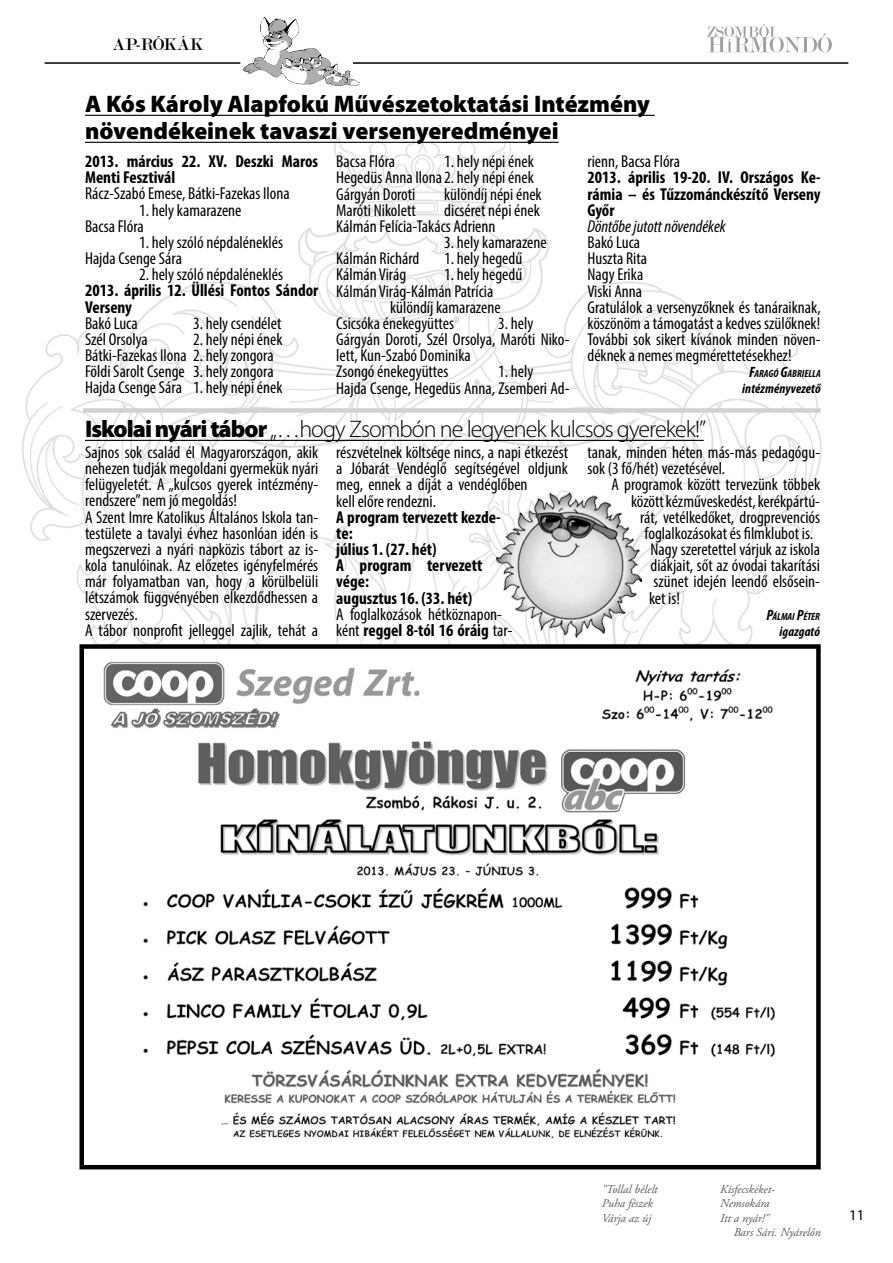
<style>
.page{position:relative;width:893px;height:1263px;background:#fff}
.page>*{position:absolute;margin:0;border:0;box-sizing:border-box;transform-origin:0 0}
.t1{font:900 24px/27px "Myriad Pro";color:#000}
.t2{font:300 24px "Myriad Pro";letter-spacing:-.04em;color:#000}
.t3{font:18px "Modern";letter-spacing:.015em;color:#000}
.t4{font:condensed 17.25px/16.2px "Myriad Pro";color:#000}
.t5{font:700 condensed 17.25px/16.2px "Myriad Pro";color:#000}
.t6{font:italic condensed 17.25px "Myriad Pro";color:#000}
.t7{font:15px "Myriad Pro";color:#000}
.t8{font:italic 700 condensed 13.5px "Myriad Pro";letter-spacing:.01em;color:#000}
.t9{font:italic 12px/14.4px "Adobe Garamond Pro";color:#58585a}
.t10{font:italic 700 condensed 10.5px "Myriad Pro";color:#000}
.s1{font-size:15px}
.s2{font-weight:900}
.s3{font-weight:700}
</style>
<div class="page">
<hr style="left:353px;top:62px;width:495px;height:2px;background:#000">
<hr style="left:45px;top:62px;width:195px;height:2px;background:#000">
<svg style="left:707px;top:24px;width:125px;height:28px"></svg>
<svg style="left:243px;top:17px;width:117px;height:69px"></svg>
<img style="left:22px;top:114px;width:800px;height:530px">
<hr style="left:85px;top:440px;width:619px;height:1px;background:#000">
<hr style="left:85px;top:115px;width:570px;height:1px;background:#000">
<hr style="left:85px;top:142px;width:474px;height:1px;background:#000">
<div style="left:83px;top:408px;width:738px;height:5px;background:#d0d1d2"></div>
<img style="left:496px;top:492px;width:145px;height:145px">
<img style="left:103px;top:661px;width:672px;height:478px">
<div style="left:79px;top:644px;width:742px;height:525px;border:4px solid #000"></div>
<p class="t3" style="left:112px;top:35px;width:92px">ap-rókák</p>
<h1 class="t1" style="left:85px;top:90px;width:566px">A Kós Károly Alapfokú Művészetoktatási Intézmény növendékeinek tavaszi versenyeredményei</h1>
<p class="t5" style="left:85px;top:153px;width:235px">2013. március 22. XV. Deszki Maros<br>Menti Fesztivál</p>
<p class="t4" style="left:85px;top:185px;width:206px">Rácz-Szabó Emese, Bátki-Fazekas Ilona</p>
<p class="t4" style="left:85px;top:202px;width:158px;text-indent:54px">1. hely kamarazene<br>Bacsa Flóra</p>
<p class="t4" style="left:85px;top:234px;width:200px;text-indent:54px">1. hely szóló népdaléneklés<br>Hajda Csenge Sára</p>
<p class="t4" style="left:139px;top:266px;width:146px">2. hely szóló népdaléneklés</p>
<p class="t5" style="left:85px;top:282px;width:235px">2013. április 12. Üllési Fontos Sándor<br>Verseny</p>
<p class="t4" style="left:85px;top:315px;width:54px">Bakó Luca</p>
<p class="t4" style="left:193px;top:315px;width:90px">3. hely csendélet</p>
<p class="t4" style="left:85px;top:331px;width:64px">Szél Orsolya</p>
<p class="t4" style="left:336px;top:153px;width:199px;text-align:justify;text-indent:108px">1. hely népi ének Hegedüs Anna Ilona2. hely népi ének Gárgyán Doroti</p>
<p class="t4" style="left:336px;top:153px;width:60px">Bacsa Flóra</p>
<p class="t4" style="left:587px;top:153px;width:94px">rienn, Bacsa Flóra</p>
<p class="t5" style="left:587px;top:169px;width:235px;text-align:justify">2013. április 19-20. IV. Országos Ke&shy;rámia – és Tűzzománckészítő Verseny Győr</p>
<p class="t6" style="left:587px;top:216px;width:140px">Döntőbe jutott növendékek</p>
<p class="t4" style="left:587px;top:234px;width:235px">Bakó Luca<br>Huszta Rita<br>Nagy Erika<br>Viski Anna<br>Gratulálok a versenyzőknek és tanáraiknak, köszönöm a támogatást a kedves szülőknek!<br>További sok sikert kívánok minden növen&shy;déknek a nemes megmérettetésekhez!</p>
<p class="t10" style="left:749px;top:367px;width:73px"><span class="s1">F</span>ARAGÓ <span class="s1">G</span>ABRIELLA</p>
<p class="t8" style="left:742px;top:380px;width:80px">intézményvezető</p>
<p class="t4" style="left:444px;top:186px;width:99px">különdíj népi ének</p>
<p class="t4" style="left:336px;top:202px;width:81px">Maróti Nikolett</p>
<p class="t4" style="left:336px;top:202px;width:205px;text-indent:108px">dicséret népi ének<br>Kálmán Felícia-Takács Adrienn</p>
<p class="t4" style="left:444px;top:234px;width:104px">3. hely kamarazene</p>
<p class="t4" style="left:336px;top:250px;width:85px">Kálmán Richárd</p>
<p class="t4" style="left:444px;top:250px;width:80px">1. hely hegedű</p>
<p class="t4" style="left:336px;top:266px;width:71px">Kálmán Virág</p>
<p class="t4" style="left:336px;top:266px;width:188px;text-indent:108px">1. hely hegedű<br>Kálmán Virág-Kálmán Patrícia</p>
<p class="t4" style="left:336px;top:299px;width:166px;text-indent:54px">különdíj kamarazene<br>Csicsóka énekegyüttes</p>
<p class="t4" style="left:336px;top:315px;width:235px;text-indent:162px">3. hely<br>Gárgyán Doroti, Szél Orsolya, Maróti Niko&shy;lett, Kun-Szabó Dominika<br>Zsongó énekegyüttes</p>
<p class="t4" style="left:85px;top:331px;width:199px;text-indent:108px">2. hely népi ének<br>Bátki-Fazekas Ilona 2. hely zongora<br>Földi Sarolt Csenge 3. hely zongora<br>Hajda Csenge Sára 1. hely népi ének</p>
<p class="t4" style="left:336px;top:363px;width:235px;text-indent:162px">1. hely<br>Hajda Csenge, Hegedüs Anna, Zsemberi Ad-</p>
<h1 class="t2" style="left:85px;top:415px;width:622px"><span class="s2">Iskolai nyári tábor</span> „…hogy Zsombón ne legyenek kulcsos gyerekek!”</h1>
<p class="t4" style="left:85px;top:444px;width:235px">Sajnos sok család él Magyarországon, akik nehezen tudják megoldani gyermekük nyári felügyeletét. A „kulcsos gyerek intézmény&shy;rendszere” nem jó megoldás!<br>A Szent Imre Katolikus Általános Iskola tan&shy;testülete a tavalyi évhez hasonlóan idén is megszervezi a nyári napközis tábort az is&shy;kola tanulóinak. Az előzetes igényfelmérés már folyamatban van, hogy a körülbelüli létszámok függvényében elkezdődhessen a szervezés.<br>A tábor nonprofit jelleggel zajlik, tehát a</p>
<p class="t4" style="left:336px;top:444px;width:233px">részvételnek költsége nincs, a napi étkezést a Jóbarát Vendéglő segítségével oldjunk meg, ennek a díját a vendéglőben<br>kell előre rendezni.</p>
<p class="t5" style="left:336px;top:508px;width:166px">A program tervezett kezde&shy;te:<br>július 1. (27. hét)<br>A program tervezett vége:<br>augusztus 16. (33. hét)</p>
<p class="t4" style="left:336px;top:606px;width:178px">A foglalkozások hétköznapon&shy;ként <span class="s3">reggel 8-tól 16 óráig</span> tar-</p>
<p class="t4" style="left:587px;top:444px;width:234px">tanak, minden héten más-más pedagógu&shy;sok (3 fő/hét) vezetésével.</p>
<p class="t4" style="left:612px;top:476px;width:210px">A programok között tervezünk többek</p>
<p class="t4" style="left:631px;top:493px;width:190px">között kézműveskedést, kerékpártú-</p>
<p class="t4" style="left:640px;top:509px;width:182px">rát, vetélkedőket, drogprevenciós</p>
<p class="t4" style="left:645px;top:525px;width:170px">foglalkozásokat és filmklubot is.</p>
<p class="t4" style="left:651px;top:541px;width:171px">Nagy szeretettel várjuk az iskola</p>
<p class="t4" style="left:651px;top:557px;width:171px">diákjait, sőt az óvodai takarítási</p>
<p class="t4" style="left:654px;top:573px;width:168px">szünet idején leendő elsősein-</p>
<p class="t4" style="left:649px;top:590px;width:32px">ket is!</p>
<p class="t10" style="left:766px;top:609px;width:55px"><span class="s1">P</span>ÁLMAI <span class="s1">P</span>ÉTER</p>
<p class="t8" style="left:779px;top:623px;width:42px">igazgató</p>
<p class="t9" style="left:602px;top:1182px;width:57px">"Tollal bélelt<br>Puha fészek<br>Várja az új</p>
<p class="t9" style="left:720px;top:1182px;width:56px">Kisfecskéket-</p>
<p class="t9" style="left:720px;top:1197px;width:51px">Nemsokára</p>
<p class="t9" style="left:720px;top:1211px;width:50px">Itt a nyár!"</p>
<p class="t9" style="left:734px;top:1225px;width:88px">Bars Sári. Nyárelőn</p>
<p class="t7" style="left:849px;top:1206px;width:17px">11</p>
</div>
